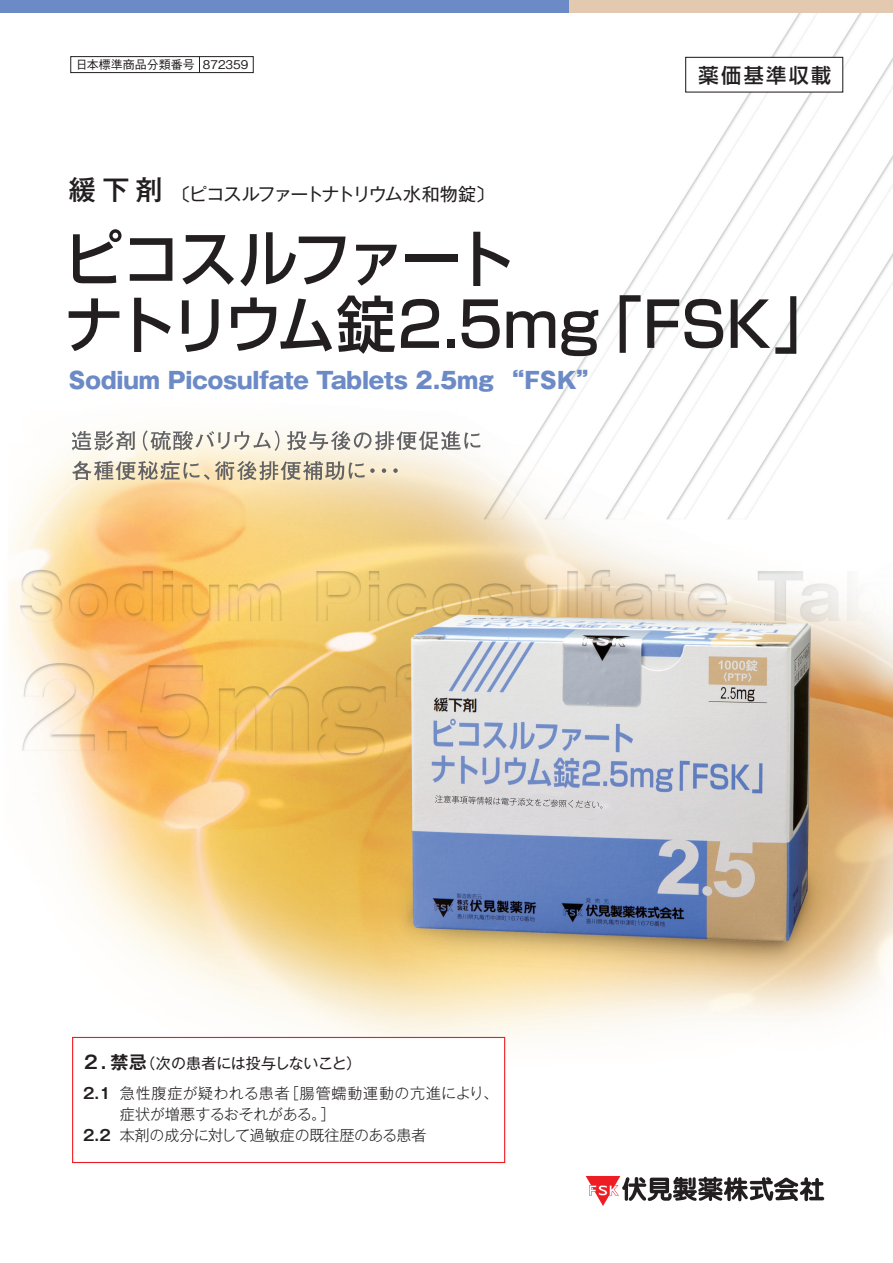
<style>
.page{position:relative;width:893px;height:1263px;background:#fff}
.page>*{position:absolute;margin:0;border:0;box-sizing:border-box;transform-origin:0 0}
.t1{font:500 61.5px/66px "Shin Go Pro";letter-spacing:-.04em;color:#231f20;scale:.96 1}
.t2{font:500 27px "Gothic MB101 Pro";color:#231f20}
.t3{font:800 22.5px "Gothic MB101 Pro";letter-spacing:-.005em;color:#6c8bc6}
.t4{font:500 20.1px "Shin Go Pro";letter-spacing:.12em;color:#231f20}
.t5{font:18px "Gothic MB101 Pro";letter-spacing:-.085em;color:#231f20}
.t6{font:300 15px/21px "Gothic MB101 Pro";color:#231f20}
.t7{font:15px "Gothic MB101 Pro";letter-spacing:-.015em;color:#231f20}
.t8{font:700 15px "Gothic MB101 Pro De";color:#231f20}
.t9{font:500 12px "Gothic BBB Pro";color:#231f20}
.s1{font-family:"Gothic MB101 Pro De";font-weight:700;font-size:18px}
</style>
<div class="page">
<img style="left:8px;top:13px;width:885px;height:1187px">
<img style="left:436px;top:795px;width:52px;height:9px">
<div style="left:0;top:0;width:893px;height:13px;background:#6c8bc6"></div>
<div style="left:569px;top:0;width:324px;height:13px;background:#e3c9af"></div>
<div style="left:73px;top:1037px;width:432px;height:125px;background:#fff"></div>
<div style="left:72px;top:1037px;width:433px;height:126px;border:1px solid #ee1d23"></div>
<svg style="left:72px;top:431px;width:63px;height:19px"></svg>
<svg style="left:143px;top:430px;width:136px;height:21px"></svg>
<svg style="left:287px;top:431px;width:193px;height:19px"></svg>
<svg style="left:72px;top:461px;width:303px;height:19px;background:#c4baa5"></svg>
<svg style="left:382px;top:468px;width:4px;height:5px"></svg>
<svg style="left:393px;top:468px;width:5px;height:5px"></svg>
<div style="left:686px;top:57px;width:157px;height:35px;background:#fff"></div>
<div style="left:685px;top:57px;width:158px;height:36px;border:1px solid #231f20"></div>
<div style="left:71px;top:56px;width:182px;height:17px;background:#fff;border:1px solid #231f20"></div>
<svg style="left:199px;top:57px;width:1px;height:16px"></svg>
<svg style="left:586px;top:1176px;width:238px;height:30px"></svg>
<p class="t9" style="left:76px;top:55px;width:174px">日本標準商品分類番号 872359</p>
<h3 class="t4" style="left:699px;top:58px;width:134px">薬価基準収載</h3>
<h2 class="t2" style="left:69px;top:167px;width:95px">緩下剤</h2>
<h1 class="t1" style="left:64px;top:218px;width:802px">ピコスルファート<br>ナトリウム錠2.5mg「FSK」</h1>
<p class="t5" style="left:172px;top:179px;width:324px">〔ピコスルファートナトリウム水和物錠〕</p>
<h3 class="t3" style="left:69px;top:361px;width:532px">Sodium Picosulfate Tablets 2.5mg “FSK”</h3>
<p class="t7" style="left:84px;top:1051px;width:278px"><span class="s1">2 . 禁忌</span>（次の患者には投与しないこと）</p>
<p class="t8" style="left:83px;top:1081px;width:29px">2.1</p>
<p class="t8" style="left:83px;top:1123px;width:29px">2.2</p>
<p class="t6" style="left:120px;top:1081px;width:380px">急性腹症が疑われる患者［腸管蠕動運動の亢進により、症状が増悪するおそれがある。］<br>本剤の成分に対して過敏症の既往歴のある患者</p>
</div>
